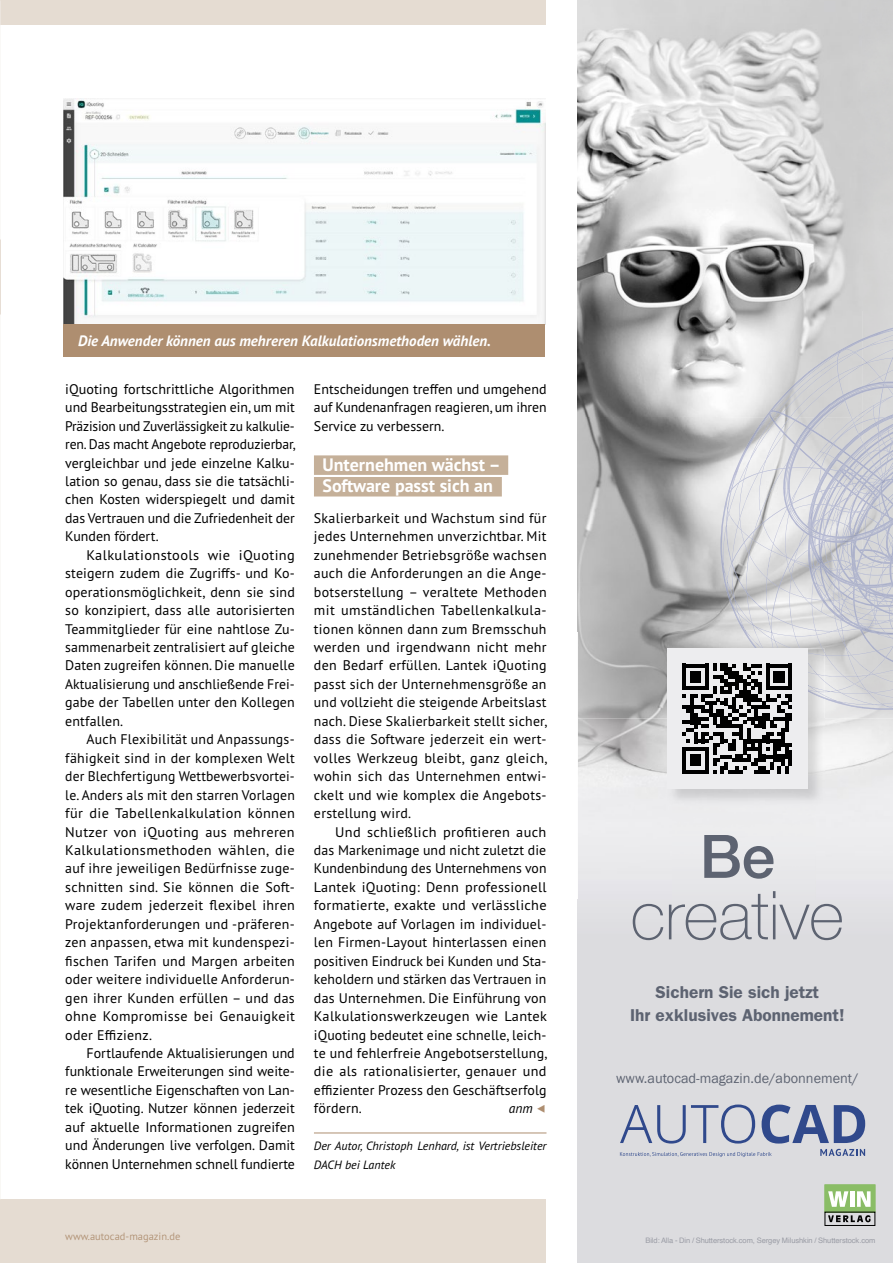
<style>
.page{position:relative;width:893px;height:1263px;background:#fff}
.page>*{position:absolute;margin:0;border:0;box-sizing:border-box;transform-origin:0 0}
.t1{font:100 67.5px "Helvetica Neue";letter-spacing:-.005em;color:#5d6371}
.t2{font:500 60px "Helvetica Neue";color:#5d6371}
.t3{font:700 18px/21.6px "PT Sans Pro";color:#fff}
.t4{font:600 17.25px/22.5px "Franklin Gothic";color:#5d6371;text-align:center}
.t5{font:italic 700 15px "PT Sans Pro";color:#fff}
.t6{font:14.25px "Franklin Gothic";color:#5d6371}
.t7{font:13.95px/18.5px "PT Sans Pro";letter-spacing:.01em;color:#000;text-align:justify}
.t8{font:italic 13.5px "PT Sans Pro";color:#000}
.t9{font:italic 12px/18.5px "PT Sans Pro";color:#000}
.t10{font:300 10.5px "PT Sans Pro";color:#ae8e70}
.t11{font:7.5px "Helvetica";letter-spacing:-.005em;color:#9a9ca5}
</style>
<div class="page">
<div style="left:0;top:0;width:545px;height:1263px;background:#e5dcd2"></div>
<div style="left:0;top:26px;width:564px;height:1173px;background:#fff"></div>
<img style="left:0;top:0;width:1px;height:642px">
<div style="left:314px;top:455px;width:194px;height:20px;background:#c5b099"></div>
<div style="left:314px;top:477px;width:188px;height:19px;background:#c5b099"></div>
<hr style="left:314px;top:1133px;width:232px;height:1px;background:#ae8e70">
<img style="left:64px;top:98px;width:481px;height:226px">
<div style="left:64px;top:324px;width:481px;height:33px;background:#ae8e70"></div>
<img style="left:578px;top:0;width:284px;height:525px">
<img style="left:578px;top:525px;width:142px;height:107px">
<img style="left:578px;top:632px;width:95px;height:87px">
<img style="left:673px;top:632px;width:47px;height:16px">
<img style="left:720px;top:469px;width:1px;height:179px">
<img style="left:825px;top:702px;width:37px;height:7px">
<img style="left:810px;top:579px;width:6px;height:60px">
<img style="left:821px;top:589px;width:38px;height:39px">
<img style="left:862px;top:635px;width:31px;height:73px">
<img style="left:816px;top:628px;width:47px;height:74px">
<img style="left:809px;top:328px;width:84px;height:2px">
<img style="left:723px;top:372px;width:66px;height:145px">
<img style="left:862px;top:635px;width:27px;height:23px">
<img style="left:721px;top:517px;width:89px;height:131px">
<img style="left:857px;top:598px;width:11px;height:3px">
<img style="left:859px;top:601px;width:1px;height:25px">
<img style="left:860px;top:599px;width:33px;height:19px">
<img style="left:859px;top:626px;width:34px;height:9px">
<img style="left:810px;top:576px;width:10px;height:3px">
<img style="left:860px;top:618px;width:33px;height:12px">
<img style="left:829px;top:589px;width:19px;height:7px">
<img style="left:868px;top:564px;width:25px;height:41px">
<img style="left:789px;top:541px;width:31px;height:33px">
<img style="left:876px;top:573px;width:16px;height:14px">
<img style="left:848px;top:589px;width:28px;height:9px">
<img style="left:820px;top:541px;width:56px;height:48px">
<img style="left:857px;top:549px;width:11px;height:14px">
<img style="left:859px;top:551px;width:30px;height:13px">
<svg style="left:880px;top:552px;width:9px;height:10px"></svg>
<img style="left:886px;top:543px;width:7px;height:15px">
<img style="left:868px;top:543px;width:20px;height:9px">
<img style="left:889px;top:550px;width:4px;height:35px">
<img style="left:772px;top:330px;width:121px;height:81px">
<img style="left:726px;top:410px;width:46px;height:206px">
<img style="left:772px;top:428px;width:12px;height:100px">
<img style="left:789px;top:388px;width:104px;height:130px">
<img style="left:883px;top:435px;width:10px;height:15px">
<img style="left:800px;top:382px;width:93px;height:53px">
<img style="left:783px;top:435px;width:42px;height:106px">
<img style="left:825px;top:518px;width:68px;height:25px">
<img style="left:784px;top:427px;width:99px;height:62px">
<img style="left:811px;top:489px;width:73px;height:48px">
<div style="left:578px;top:899px;width:315px;height:364px;background:#dcdcdf"></div>
<img style="left:578px;top:719px;width:95px;height:180px">
<div style="left:825px;top:1185px;width:50px;height:27px;background:#8abd66"></div>
<div style="left:825px;top:1185px;width:50px;height:27px;border:1px solid #8abd66"></div>
<svg style="left:828px;top:1191px;width:20px;height:16px"></svg>
<hr style="left:850px;top:1191px;width:4px;height:16px;background:#fff">
<svg style="left:857px;top:1191px;width:13px;height:16px"></svg>
<svg style="left:828px;top:1215px;width:42px;height:7px"></svg>
<svg style="left:620px;top:1104px;width:135px;height:39px"></svg>
<svg style="left:762px;top:1104px;width:103px;height:39px"></svg>
<svg style="left:820px;top:1149px;width:45px;height:7px"></svg>
<svg style="left:620px;top:1152px;width:152px;height:5px"></svg>
<img style="left:667px;top:699px;width:158px;height:107px">
<img style="left:807px;top:682px;width:18px;height:16px">
<img style="left:807px;top:648px;width:18px;height:34px">
<div style="left:667px;top:648px;width:140px;height:141px;background:#ededef"></div>
<svg style="left:682px;top:664px;width:110px;height:110px"></svg>
<hr style="left:789px;top:751px;width:3px;height:15px;background:#000">
<p class="t5" style="left:78px;top:331px;width:414px">Die Anwender können aus mehreren Kalkulationsmethoden wählen.</p>
<p class="t7" style="left:65px;top:379px;width:232px">iQuoting fortschrittliche Algorithmen und Bearbeitungsstrategien ein, um mit Präzision und Zuverlässigkeit zu kalkulie&shy;ren. Das macht Angebote reproduzierbar, vergleichbar und jede einzelne Kalku&shy;lation so genau, dass sie die tatsächli&shy;chen Kosten widerspiegelt und damit das Vertrauen und die Zufriedenheit der Kunden fördert.</p>
<p class="t7" style="left:65px;top:545px;width:231px;text-indent:21px">Kalkulationstools wie iQuoting steigern zudem die Zugriffs- und Ko&shy;operationsmöglichkeit, denn sie sind so konzipiert, dass alle autorisierten Teammitglieder für eine nahtlose Zu&shy;sammenarbeit zentralisiert auf gleiche Daten zugreifen können. Die manuelle Aktualisierung und anschließende Frei&shy;gabe der Tabellen unter den Kollegen entfallen.</p>
<p class="t7" style="left:65px;top:730px;width:231px;text-indent:21px">Auch Flexibilität und Anpassungs&shy;fähigkeit sind in der komplexen Welt der Blechfertigung Wettbewerbsvortei&shy;le. Anders als mit den starren Vorlagen für die Tabellenkalkulation können Nutzer von iQuoting aus mehreren Kalkulationsmethoden wählen, die auf ihre jeweiligen Bedürfnisse zuge&shy;schnitten sind. Sie können die Soft&shy;ware zudem jederzeit flexibel ihren Projektanforderungen und -präferen&shy;zen anpassen, etwa mit kundenspezi&shy;fischen Tarifen und Margen arbeiten oder weitere individuelle Anforderun&shy;gen ihrer Kunden erfüllen – und das ohne Kompromisse bei Genauigkeit oder Effizienz.</p>
<p class="t7" style="left:65px;top:1043px;width:231px;text-indent:21px">Fortlaufende Aktualisierungen und funktionale Erweiterungen sind weite&shy;re wesentliche Eigenschaften von Lan&shy;tek iQuoting. Nutzer können jederzeit auf aktuelle Informationen zugreifen und Änderungen live verfolgen. Damit können Unternehmen schnell fundierte</p>
<p class="t7" style="left:314px;top:379px;width:234px">Entscheidungen treffen und umgehend auf Kundenanfragen reagieren, um ihren Service zu verbessern.</p>
<p class="t3" style="left:322px;top:453px;width:180px">Unternehmen wächst –<br>Software passt sich an</p>
<p class="t7" style="left:314px;top:508px;width:235px">Skalierbarkeit und Wachstum sind für jedes Unternehmen unverzichtbar. Mit zunehmender Betriebsgröße wachsen auch die Anforderungen an die Ange&shy;botserstellung – veraltete Methoden mit umständlichen Tabellenkalkula&shy;tionen können dann zum Bremsschuh werden und irgendwann nicht mehr den Bedarf erfüllen. Lantek iQuoting passt sich der Unternehmensgröße an und vollzieht die steigende Arbeitslast nach. Diese Skalierbarkeit stellt sicher, dass die Software jederzeit ein wert&shy;volles Werkzeug bleibt, ganz gleich, wohin sich das Unternehmen entwi&shy;ckelt und wie komplex die Angebots&shy;erstellung wird.</p>
<p class="t7" style="left:314px;top:822px;width:235px;text-indent:21px">Und schließlich profitieren auch das Markenimage und nicht zuletzt die Kundenbindung des Unternehmens von Lantek iQuoting: Denn professionell formatierte, exakte und verlässliche Angebote auf Vorlagen im individuel&shy;len Firmen-Layout hinterlassen einen positiven Eindruck bei Kunden und Sta&shy;keholdern und stärken das Vertrauen in das Unternehmen. Die Einführung von Kalkulationswerkzeugen wie Lantek iQuoting bedeutet eine schnelle, leich&shy;te und fehlerfreie Angebotserstellung, die als rationalisierter, genauer und effizienter Prozess den Geschäftserfolg fördern.</p>
<p class="t8" style="left:509px;top:1100px;width:25px">anm</p>
<p class="t9" style="left:314px;top:1136px;width:234px">Der Autor, Christoph Lenhard, ist Vertriebsleiter<br>DACH bei Lantek</p>
<p class="t10" style="left:65px;top:1229px;width:117px">www.autocad-magazin.de</p>
<h2 class="t2" style="left:700px;top:821px;width:77px">Be</h2>
<h1 class="t1" style="left:630px;top:877px;width:215px">creative</h1>
<p class="t4" style="left:630px;top:980px;width:216px">Sichern Sie sich jetzt<br>Ihr exklusives Abonnement!</p>
<p class="t6" style="left:616px;top:1069px;width:244px">www.autocad-magazin.de/abonnement/</p>
<p class="t11" style="left:645px;top:1234px;width:232px">Bild: Alla - Din / Shutterstock.com, Sergey Milushkin / Shutterstock.com</p>
</div>
